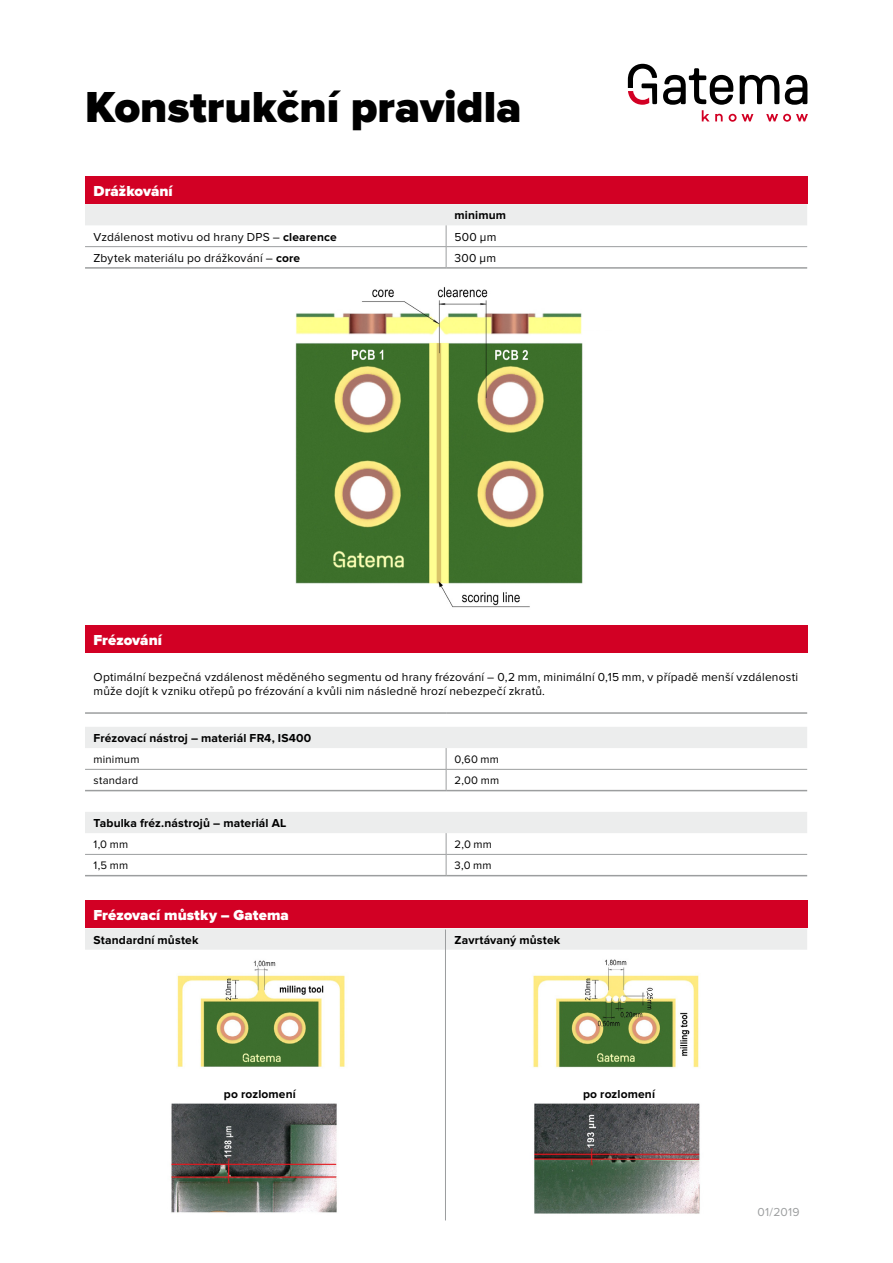
<style>
.page{position:relative;width:893px;height:1263px;background:#fff}
.page>*{position:absolute;margin:0;border:0;box-sizing:border-box;transform-origin:0 0}
.t1{font:900 45px "Proxima Nova";color:#000}
.t2{font:900 15px "Proxima Nova";color:#fff}
.t3{font:12px/14.4px "Proxima Nova";letter-spacing:.015em;color:#000}
.t4{font:700 12px "Proxima Nova";letter-spacing:.01em;color:#000}
.t5{font:12px "Proxima Nova";letter-spacing:.02em;color:#9c9e9f}
.t6{font:11.25px "Proxima Nova";letter-spacing:.02em;color:#000}
.s1{font-weight:700}
</style>
<div class="page">
<svg style="left:628px;top:64px;width:29px;height:41px"></svg>
<svg style="left:663px;top:68px;width:145px;height:54px"></svg>
<div style="left:85px;top:176px;width:722px;height:28px;background:#d20024"></div>
<hr style="left:85px;top:267px;width:361px;height:2px;background:#9c9e9f">
<hr style="left:446px;top:267px;width:361px;height:2px;background:#9c9e9f">
<svg style="left:85px;top:204px;width:722px;height:63px"></svg>
<div style="left:85px;top:625px;width:722px;height:28px;background:#d20024"></div>
<svg style="left:85px;top:727px;width:722px;height:106px"></svg>
<hr style="left:85px;top:712px;width:361px;height:2px;background:#9c9e9f">
<hr style="left:446px;top:712px;width:361px;height:2px;background:#9c9e9f">
<hr style="left:85px;top:769px;width:361px;height:1px;background:#9c9e9f">
<hr style="left:446px;top:769px;width:361px;height:1px;background:#9c9e9f">
<hr style="left:85px;top:854px;width:361px;height:1px;background:#9c9e9f">
<hr style="left:446px;top:854px;width:361px;height:1px;background:#9c9e9f">
<hr style="left:85px;top:790px;width:361px;height:1px;background:#9c9e9f">
<hr style="left:446px;top:790px;width:361px;height:1px;background:#9c9e9f">
<hr style="left:85px;top:875px;width:361px;height:1px;background:#9c9e9f">
<hr style="left:446px;top:875px;width:361px;height:1px;background:#9c9e9f">
<svg style="left:446px;top:748px;width:1px;height:42px"></svg>
<svg style="left:446px;top:833px;width:1px;height:42px"></svg>
<img style="left:296px;top:287px;width:287px;height:321px">
<div style="left:85px;top:900px;width:722px;height:28px;background:#d20024"></div>
<div style="left:85px;top:928px;width:722px;height:22px;background:#eceded"></div>
<img style="left:171px;top:960px;width:174px;height:253px">
<div style="left:170px;top:1089px;width:77px;height:12px;background:#fff"></div>
<img style="left:533px;top:959px;width:167px;height:255px">
<hr style="left:445px;top:929px;width:1px;height:291px;background:#9c9e9f">
<h1 class="t1" style="left:85px;top:86px;width:438px">Konstrukční pravidla</h1>
<p class="t2" style="left:94px;top:184px;width:81px">Drážkování</p>
<p class="t4" style="left:455px;top:210px;width:53px">minimum</p>
<p class="t3" style="left:94px;top:230px;width:245px">Vzdálenost motivu od hrany DPS – <span class="s1">clearence</span></p>
<p class="t3" style="left:455px;top:230px;width:43px">500 µm</p>
<p class="t3" style="left:94px;top:251px;width:208px">Zbytek materiálu po drážkování – <span class="s1">core</span></p>
<p class="t3" style="left:455px;top:251px;width:43px">300 µm</p>
<p class="t2" style="left:94px;top:633px;width:70px">Frézování</p>
<p class="t3" style="left:94px;top:670px;width:706px">Optimální bezpečná vzdálenost měděného segmentu od hrany frézování – 0,2 mm, minimální 0,15 mm, v případě menší vzdálenosti může dojít k vzniku otřepů po frézování a kvůli nim následně hrozí nebezpečí zkratů.</p>
<p class="t4" style="left:94px;top:733px;width:219px">Frézovací nástroj – materiál FR4, IS400</p>
<p class="t6" style="left:94px;top:754px;width:47px">minimum</p>
<p class="t6" style="left:455px;top:754px;width:46px">0,60 mm</p>
<p class="t6" style="left:94px;top:775px;width:46px">standard</p>
<p class="t6" style="left:455px;top:775px;width:46px">2,00 mm</p>
<p class="t4" style="left:94px;top:818px;width:194px">Tabulka fréz.nástrojů – materiál AL</p>
<p class="t6" style="left:94px;top:839px;width:36px">1,0 mm</p>
<p class="t6" style="left:455px;top:839px;width:39px">2,0 mm</p>
<p class="t6" style="left:94px;top:860px;width:36px">1,5 mm</p>
<p class="t6" style="left:455px;top:860px;width:38px">3,0 mm</p>
<p class="t2" style="left:94px;top:908px;width:197px">Frézovací můstky – Gatema</p>
<p class="t4" style="left:94px;top:934px;width:106px">Standardní můstek</p>
<p class="t4" style="left:455px;top:934px;width:107px">Zavrtávaný můstek</p>
<p class="t4" style="left:224px;top:1089px;width:74px">po rozlomení</p>
<p class="t4" style="left:583px;top:1089px;width:74px">po rozlomení</p>
<p class="t5" style="left:758px;top:1207px;width:43px">01/2019</p>
</div>
